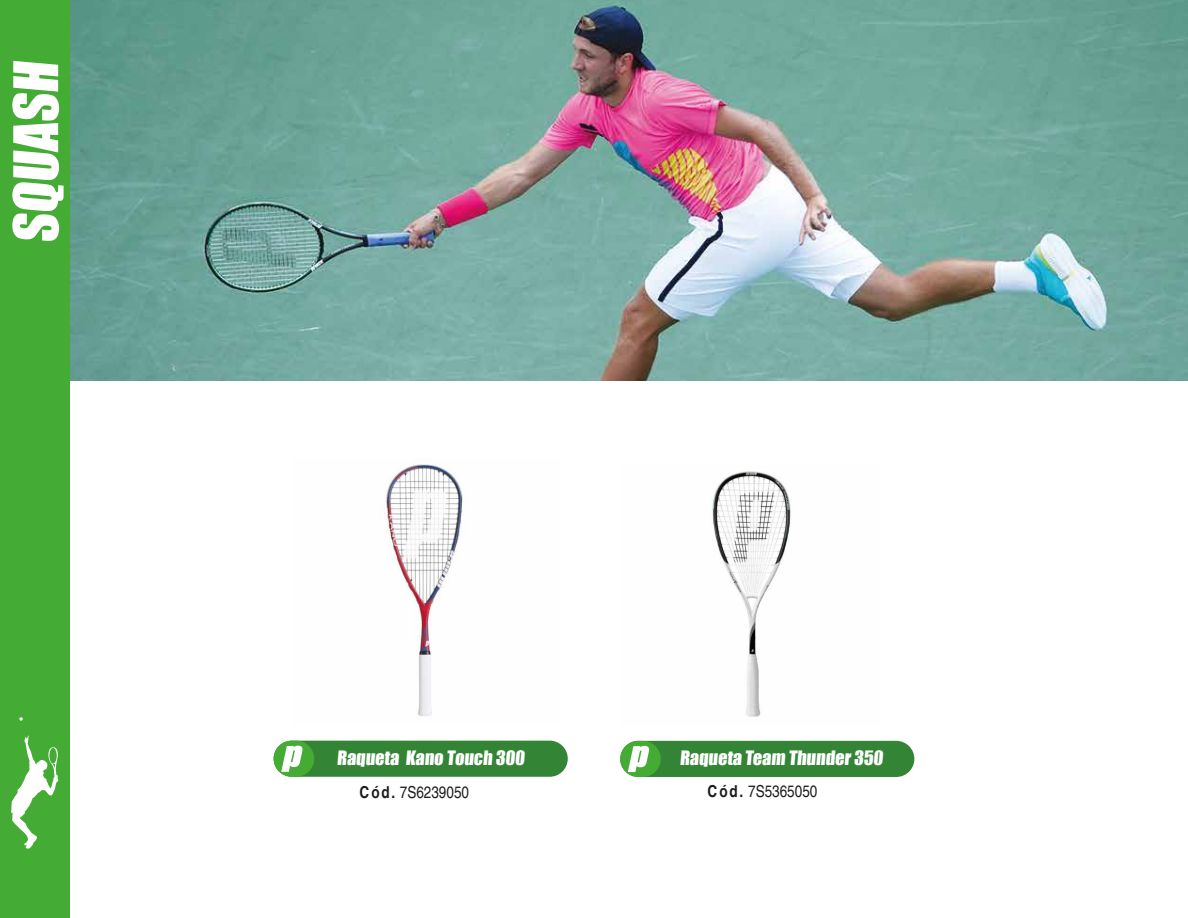
<style>
.page{position:relative;width:1188px;height:918px;background:#fff}
.page>*{position:absolute;margin:0;border:0;box-sizing:border-box;transform-origin:0 0}
.t1{font:56.85px "Impact";color:#fff}
.t2{font:18.15px "Impact";color:#fff}
.t3{font:condensed 16.5px "Helvetica LT";color:#1d1d1b}
.s1{font-family:"Helvetica";font-weight:700}
</style>
<div class="page">
<img style="left:69px;top:0;width:1119px;height:381px">
<img style="left:385px;top:459px;width:80px;height:257px">
<div style="left:274px;top:741px;width:294px;height:36px;background:#338535;border-radius:18px"></div>
<div style="left:274px;top:741px;width:40px;height:36px;background:#44ac34;border-radius:18px"></div>
<svg style="left:281px;top:746px;width:22px;height:26px"></svg>
<div style="left:620px;top:741px;width:294px;height:36px;background:#338535;border-radius:18px"></div>
<div style="left:620px;top:741px;width:41px;height:36px;background:#44ac34;border-radius:18px"></div>
<svg style="left:628px;top:746px;width:21px;height:26px"></svg>
<img style="left:712px;top:471px;width:79px;height:246px">
<div style="left:0;top:0;width:69px;height:918px;background:#44ac34"></div>
<svg style="left:19px;top:717px;width:4px;height:4px"></svg>
<svg style="left:11px;top:735px;width:47px;height:114px"></svg>
<h1 class="t1" style="left:-8px;top:244px;width:190px;rotate:-90deg">SQUASH</h1>
<p class="t2" style="left:337px;top:744px;width:192px">Raqueta Kano Touch 300</p>
<p class="t3" style="left:359px;top:783px;width:111px"><span class="s1">Cód.</span> 7S6239050</p>
<p class="t2" style="left:680px;top:744px;width:207px">Raqueta Team Thunder 350</p>
<p class="t3" style="left:707px;top:781px;width:111px"><span class="s1">Cód.</span> 7S5365050</p>
</div>
